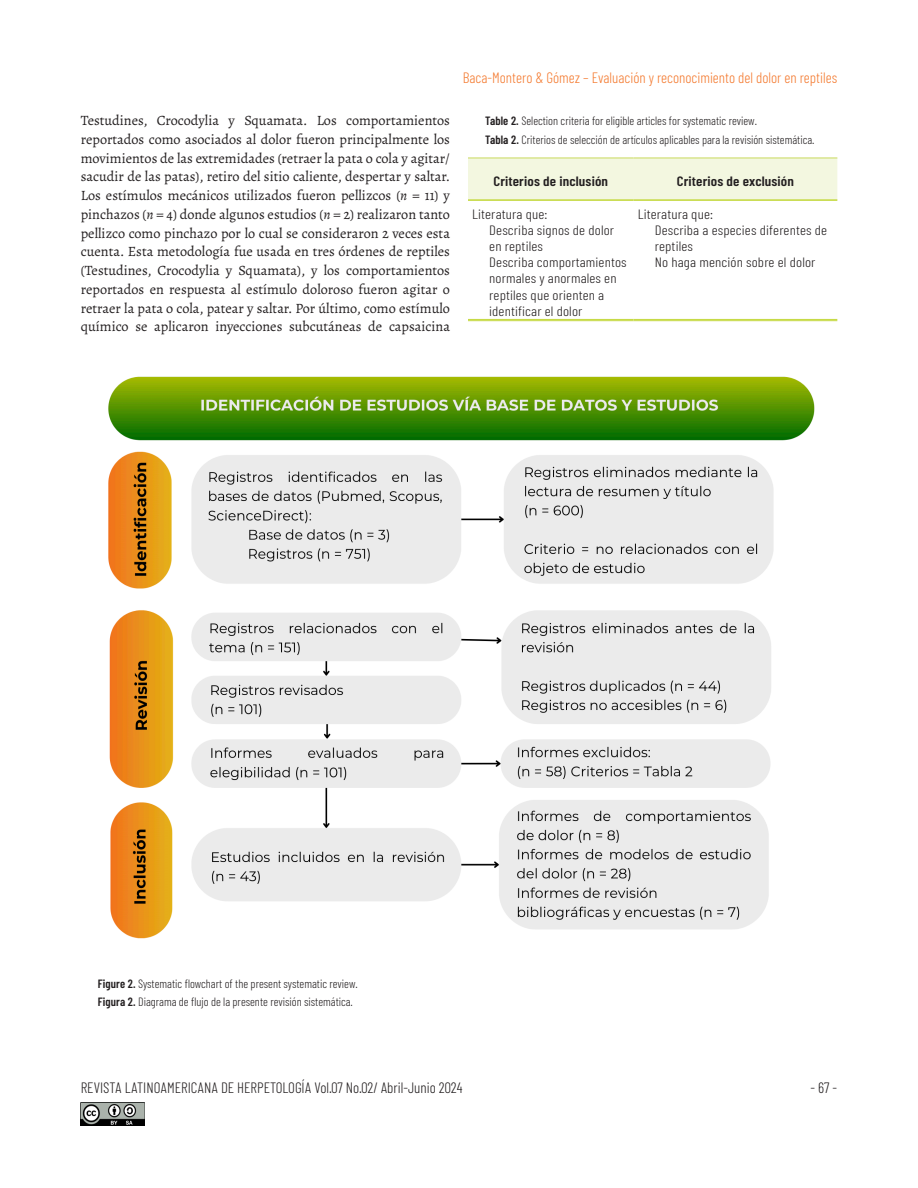
<style>
.page{position:relative;width:918px;height:1188px;background:#fff}
.page>*{position:absolute;margin:0;border:0;box-sizing:border-box;transform-origin:0 0}
.t1{font:300 15px "Barlow Condensed";color:#231f20}
.t2{font:300 15px "Barlow Condensed";color:#f47b31}
._02-txt_Artículo_2{font:14.25px/18.8px "Alegreya";color:#231f20;text-align:justify}
._02-TABLA_CONTENT{font:300 13.5px/16.2px "Barlow Condensed";letter-spacing:.01em;color:#231f20;scale:1.1 1}
._02-TABLA_CONTENT_SemiBold{font:600 13.5px "Barlow Condensed";letter-spacing:.01em;color:#231f20;scale:1.1 1}
._02-txt_pie_de_Foto{font:300 12px "Barlow Condensed";color:#231f20}
.s1{font-style:italic}
.s2{font-weight:600}
</style>
<div class="page">
<img style="left:81px;top:1103px;width:64px;height:22px">
<div style="left:468px;top:159px;width:369px;height:40px;background:#f3f7e0"></div>
<svg style="left:468px;top:318px;width:369px;height:1px"></svg>
<hr style="left:468px;top:199px;width:166px;height:2px;background:#c3d83a">
<hr style="left:634px;top:199px;width:203px;height:2px;background:#c3d83a">
<hr style="left:468px;top:157px;width:166px;height:2px;background:#d9e58d">
<hr style="left:634px;top:157px;width:203px;height:2px;background:#d9e58d">
<hr style="left:468px;top:319px;width:166px;height:1px;background:#c3d83a">
<hr style="left:468px;top:320px;width:166px;height:1px;background:#c3d83a">
<hr style="left:634px;top:319px;width:203px;height:1px;background:#c3d83a">
<hr style="left:634px;top:320px;width:203px;height:1px;background:#c3d83a">
<img style="left:108px;top:376px;width:707px;height:563px">
<p class="_02-txt_Artículo_2" style="left:81px;top:111px;width:371px">Testudines, Crocodylia y Squamata. Los comportamientos reportados como asociados al dolor fueron principalmente los movimientos de las extremidades (retraer la pata o cola y agitar/ sacudir de las patas), retiro del sitio caliente, despertar y saltar.<br>Los estímulos mecánicos utilizados fueron pellizcos (<span class="s1">n</span> = 11) y pinchazos (<span class="s1">n</span> = 4) donde algunos estudios (<span class="s1">n</span> = 2) realizaron tanto pellizco como pinchazo por lo cual se consideraron 2 veces esta cuenta. Esta metodología fue usada en tres órdenes de reptiles (Testudines, Crocodylia y Squamata), y los comportamientos reportados en respuesta al estímulo doloroso fueron agitar o retraer la pata o cola, patear y saltar. Por último, como estímulo químico se aplicaron inyecciones subcutáneas de capsaicina</p>
<p class="t2" style="left:463px;top:68px;width:376px">Baca-Montero &amp; Gómez – Evaluación y reconocimiento del dolor en reptiles</p>
<p class="_02-txt_pie_de_Foto" style="left:485px;top:113px;width:274px"><span class="s2">Table 2.</span> Selection criteria for eligible articles for systematic review.</p>
<p class="_02-txt_pie_de_Foto" style="left:485px;top:132px;width:331px"><span class="s2">Tabla 2.</span> Criterios de selección de artículos aplicables para la revisión sistemática.</p>
<p class="_02-TABLA_CONTENT_SemiBold" style="left:493px;top:171px;width:106px">Criterios de inclusión</p>
<p class="_02-TABLA_CONTENT_SemiBold" style="left:677px;top:171px;width:108px">Criterios de exclusión</p>
<p class="_02-TABLA_CONTENT" style="left:472px;top:205px;width:70px">Literatura que:</p>
<p class="_02-TABLA_CONTENT" style="left:489px;top:222px;width:115px">Describa signos de dolor en reptiles</p>
<p class="_02-TABLA_CONTENT" style="left:489px;top:254px;width:126px">Describa comportamientos normales y anormales en reptiles que orienten a identificar el dolor</p>
<p class="_02-TABLA_CONTENT" style="left:638px;top:205px;width:70px">Literatura que:</p>
<p class="_02-TABLA_CONTENT" style="left:655px;top:222px;width:158px">Describa a especies diferentes de reptiles</p>
<p class="_02-TABLA_CONTENT" style="left:655px;top:254px;width:148px">No haga mención sobre el dolor</p>
<p class="_02-txt_pie_de_Foto" style="left:98px;top:976px;width:261px"><span class="s2">Figure 2.</span> Systematic flowchart of the present systematic review.</p>
<p class="_02-txt_pie_de_Foto" style="left:98px;top:995px;width:257px"><span class="s2">Figura 2.</span> Diagrama de flujo de la presente revisión sistemática.</p>
<p class="t1" style="left:81px;top:1079px;width:383px">REVISTA LATINOAMERICANA DE HERPETOLOGÍA Vol.07 No.02/ Abril-Junio 2024</p>
<p class="t1" style="left:811px;top:1079px;width:28px">- 67 -</p>
</div>
